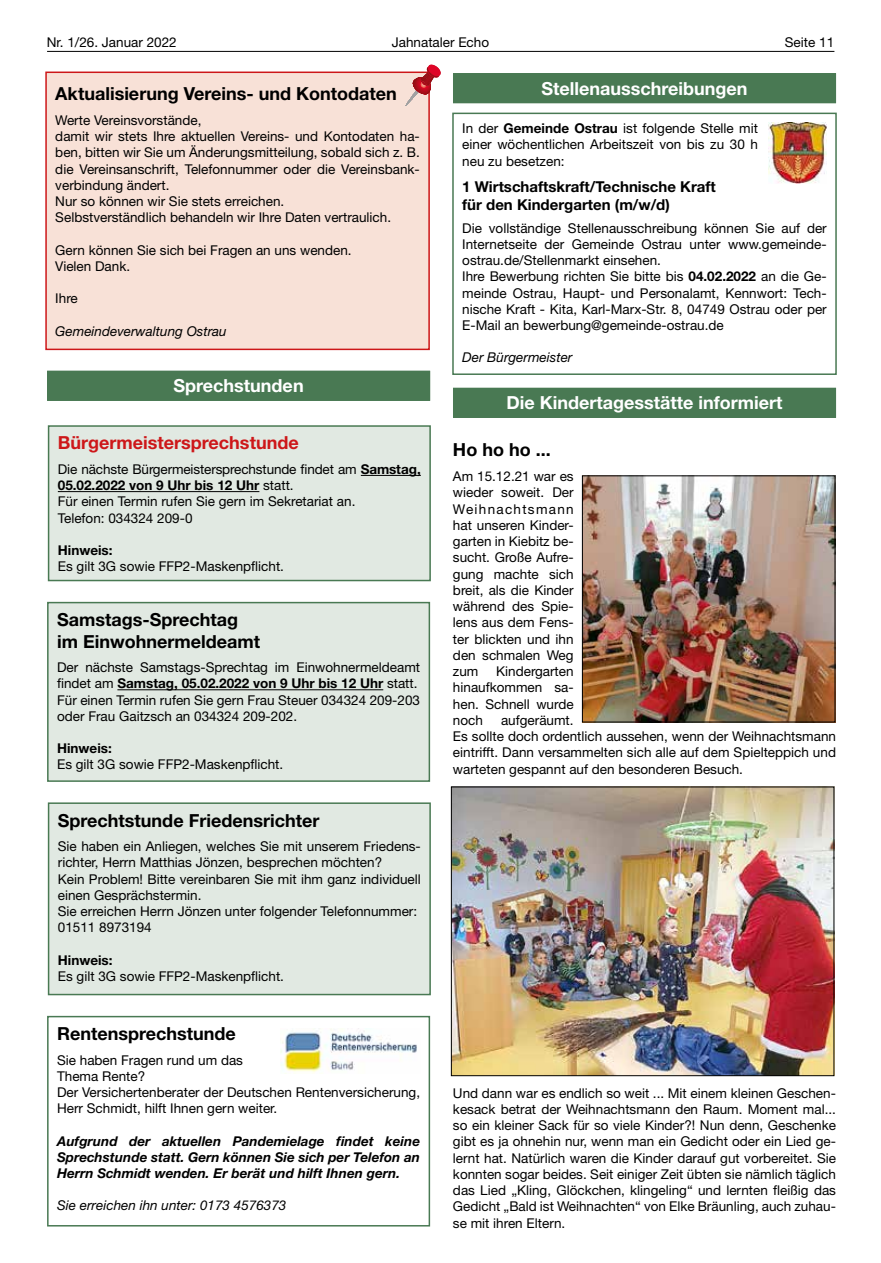
<style>
.page{position:relative;width:881px;height:1263px;background:#fff}
.page>*{position:absolute;margin:0;border:0;box-sizing:border-box;transform-origin:0 0}
.t1{font:700 18px/21.6px "Helvetica Neue LT";color:#000}
.t2{font:700 18px "Helvetica Neue LT";color:#fff}
.t3{font:700 18px "Helvetica Neue LT";color:#cd1719}
.t4{font:700 15px/18px "Helvetica Neue LT";color:#000}
.t5{font:13.5px/16.2px "Helvetica Neue LT";color:#000}
.t6{font:italic 700 13.5px/16.2px "Helvetica Neue LT";color:#000;text-align:justify}
.t7{font:italic 13.5px "Helvetica Neue LT";color:#000}
.t8{font:700 13.5px "Helvetica Neue LT";color:#000}
.s1{font-weight:700}
</style>
<div class="page">
<hr style="left:47px;top:51px;width:787px;height:1px;background:#000">
<div style="left:46px;top:72px;width:383px;height:277px;background:#f8e1d7"></div>
<div style="left:45px;top:72px;width:384px;height:278px;border:2px solid #cd1719"></div>
<svg style="left:405px;top:65px;width:35px;height:41px"></svg>
<div style="left:47px;top:371px;width:383px;height:30px;background:#497953"></div>
<div style="left:49px;top:426px;width:381px;height:154px;background:#e1e9e2"></div>
<hr style="left:361px;top:475px;width:59px;height:1px;background:#000">
<hr style="left:58px;top:491px;width:201px;height:1px;background:#000">
<div style="left:48px;top:425px;width:382px;height:156px;border:2px solid #497953"></div>
<div style="left:48px;top:603px;width:381px;height:178px;background:#e1e9e2"></div>
<hr style="left:117px;top:689px;width:266px;height:1px;background:#000">
<div style="left:47px;top:602px;width:383px;height:180px;border:2px solid #497953"></div>
<div style="left:49px;top:803px;width:381px;height:191px;background:#e1e9e2"></div>
<div style="left:48px;top:802px;width:382px;height:193px;border:2px solid #497953"></div>
<div style="left:47px;top:1016px;width:383px;height:210px;border:2px solid #497953"></div>
<img style="left:280px;top:1028px;width:137px;height:45px">
<div style="left:452px;top:113px;width:384px;height:262px;border:2px solid #497953"></div>
<div style="left:453px;top:73px;width:382px;height:30px;background:#497953"></div>
<img style="left:768px;top:123px;width:58px;height:61px">
<div style="left:453px;top:388px;width:382px;height:30px;background:#497953"></div>
<img style="left:453px;top:789px;width:378px;height:285px">
<div style="left:451px;top:787px;width:382px;height:289px;border:1px solid #000"></div>
<img style="left:584px;top:478px;width:248px;height:242px">
<div style="left:582px;top:476px;width:252px;height:246px;border:1px solid #000"></div>
<p class="t5" style="left:47px;top:34px;width:131px">Nr. 1/26. Januar 2022</p>
<p class="t5" style="left:391px;top:34px;width:99px">Jahnataler Echo</p>
<p class="t5" style="left:784px;top:34px;width:51px">Seite 11</p>
<h1 class="t1" style="left:55px;top:83px;width:343px">Aktualisierung Vereins- und Kontodaten</h1>
<p class="t5" style="left:55px;top:112px;width:366px">Werte Vereinsvorstände,<br>damit wir stets Ihre aktuellen Vereins- und Kontodaten ha&shy;ben, bitten wir Sie um Änderungsmitteilung, sobald sich z. B. die Vereinsanschrift, Telefonnummer oder die Vereinsbank&shy;verbindung ändert.<br>Nur so können wir Sie stets erreichen.<br>Selbstverständlich behandeln wir Ihre Daten vertraulich.</p>
<p class="t5" style="left:55px;top:241px;width:298px">Gern können Sie sich bei Fragen an uns wenden.<br>Vielen Dank.</p>
<p class="t5" style="left:55px;top:290px;width:24px">Ihre</p>
<p class="t7" style="left:55px;top:323px;width:173px">Gemeindeverwaltung Ostrau</p>
<h1 class="t2" style="left:173px;top:375px;width:132px">Sprechstunden</h1>
<h1 class="t3" style="left:58px;top:432px;width:242px">Bürgermeistersprechstunde</h1>
<p class="t5" style="left:58px;top:461px;width:364px">Die nächste Bürgermeistersprechstunde findet am <span class="s1">Samstag, 05.02.2022 von 9 Uhr bis 12 Uhr</span> statt.<br>Für einen Termin rufen Sie gern im Sekretariat an.<br>Telefon: 034324 209-0</p>
<p class="t8" style="left:58px;top:542px;width:56px">Hinweis:</p>
<p class="t5" style="left:58px;top:558px;width:228px">Es gilt 3G sowie FFP2-Maskenpflicht.</p>
<h1 class="t1" style="left:57px;top:608px;width:204px">Samstags-Sprechtag im Einwohnermeldeamt</h1>
<p class="t5" style="left:57px;top:659px;width:364px">Der nächste Samstags-Sprechtag im Einwohnermeldeamt findet am <span class="s1">Samstag, 05.02.2022 von 9 Uhr bis 12 Uhr</span> statt.<br>Für einen Termin rufen Sie gern Frau Steuer 034324 209-203 oder Frau Gaitzsch an 034324 209-202.</p>
<p class="t8" style="left:57px;top:740px;width:56px">Hinweis:</p>
<p class="t5" style="left:57px;top:756px;width:228px">Es gilt 3G sowie FFP2-Maskenpflicht.</p>
<h1 class="t1" style="left:58px;top:809px;width:263px">Sprechtstunde Friedensrichter</h1>
<p class="t5" style="left:58px;top:838px;width:364px">Sie haben ein Anliegen, welches Sie mit unserem Friedens&shy;richter, Herrn Matthias Jönzen, besprechen möchten?<br>Kein Problem! Bitte vereinbaren Sie mit ihm ganz individuell einen Gesprächstermin.<br>Sie erreichen Herrn Jönzen unter folgender Telefonnummer:<br>01511 8973194</p>
<p class="t8" style="left:58px;top:951px;width:56px">Hinweis:</p>
<p class="t5" style="left:58px;top:968px;width:228px">Es gilt 3G sowie FFP2-Maskenpflicht.</p>
<h1 class="t1" style="left:57px;top:1022px;width:180px">Rentensprechstunde</h1>
<p class="t5" style="left:57px;top:1051px;width:364px">Sie haben Fragen rund um das<br>Thema Rente?<br>Der Versichertenberater der Deutschen Rentenversicherung, Herr Schmidt, hilft Ihnen gern weiter.</p>
<p class="t6" style="left:57px;top:1132px;width:364px">Aufgrund der aktuellen Pandemielage findet keine Sprechstunde statt. Gern können Sie sich per Telefon an Herrn Schmidt wenden. Er berät und hilft Ihnen gern.</p>
<p class="t7" style="left:57px;top:1197px;width:231px">Sie erreichen ihn unter: 0173 4576373</p>
<h1 class="t2" style="left:541px;top:77px;width:207px">Stellenausschreibungen</h1>
<p class="t5" style="left:462px;top:120px;width:297px;text-align:justify">In der <span class="s1">Gemeinde Ostrau</span> ist folgende Stelle mit einer wöchentlichen Arbeitszeit von bis zu 30 h neu zu besetzen:</p>
<p class="t4" style="left:462px;top:177px;width:255px">1 Wirtschaftskraft/Technische Kraft für den Kindergarten (m/w/d)</p>
<p class="t5" style="left:462px;top:220px;width:366px">Die vollständige Stellenausschreibung können Sie auf der Internetseite der Gemeinde Ostrau unter www.gemeinde&shy;ostrau.de/Stellenmarkt einsehen.<br>Ihre Bewerbung richten Sie bitte bis <span class="s1">04.02.2022</span> an die Ge&shy;meinde Ostrau, Haupt- und Personalamt, Kennwort: Tech&shy;nische Kraft - Kita, Karl-Marx-Str. 8, 04749 Ostrau oder per E-Mail an bewerbung@gemeinde-ostrau.de</p>
<p class="t7" style="left:462px;top:349px;width:112px">Der Bürgermeister</p>
<h1 class="t2" style="left:506px;top:392px;width:277px">Die Kindertagesstätte informiert</h1>
<h1 class="t1" style="left:453px;top:439px;width:99px">Ho ho ho ...</h1>
<p class="t5" style="left:453px;top:468px;width:122px;text-align:justify">Am 15.12.21 war es wieder soweit. Der Weihnachtsmann hat unseren Kinder&shy;garten in Kiebitz be&shy;sucht. Große Aufre&shy;gung machte sich breit, als die Kinder während des Spie&shy;lens aus dem Fens&shy;ter blickten und ihn den schmalen Weg zum</p>
<p class="t5" style="left:453px;top:663px;width:122px;text-align:justify;text-indent:43px">Kindergarten hinaufkommen sa&shy;hen. Schnell wurde noch</p>
<p class="t5" style="left:453px;top:712px;width:384px;text-indent:48px">aufgeräumt.<br>Es sollte doch ordentlich aussehen, wenn der Weihnachtsmann eintrifft. Dann versammelten sich alle auf dem Spielteppich und warteten gespannt auf den besonderen Besuch.</p>
<p class="t5" style="left:453px;top:1084px;width:384px;text-align:justify">Und dann war es endlich so weit ... Mit einem kleinen Geschen&shy;kesack betrat der Weihnachtsmann den Raum. Moment mal... so ein kleiner Sack für so viele Kinder?! Nun denn, Geschenke gibt es ja ohnehin nur, wenn man ein Gedicht oder ein Lied ge&shy;lernt hat. Natürlich waren die Kinder darauf gut vorbereitet. Sie konnten sogar beides. Seit einiger Zeit übten sie nämlich täglich das Lied „Kling, Glöckchen, klingeling“ und lernten fleißig das Gedicht „Bald ist Weihnachten“ von Elke Bräunling, auch zuhau&shy;se mit ihren Eltern.</p>
</div>
